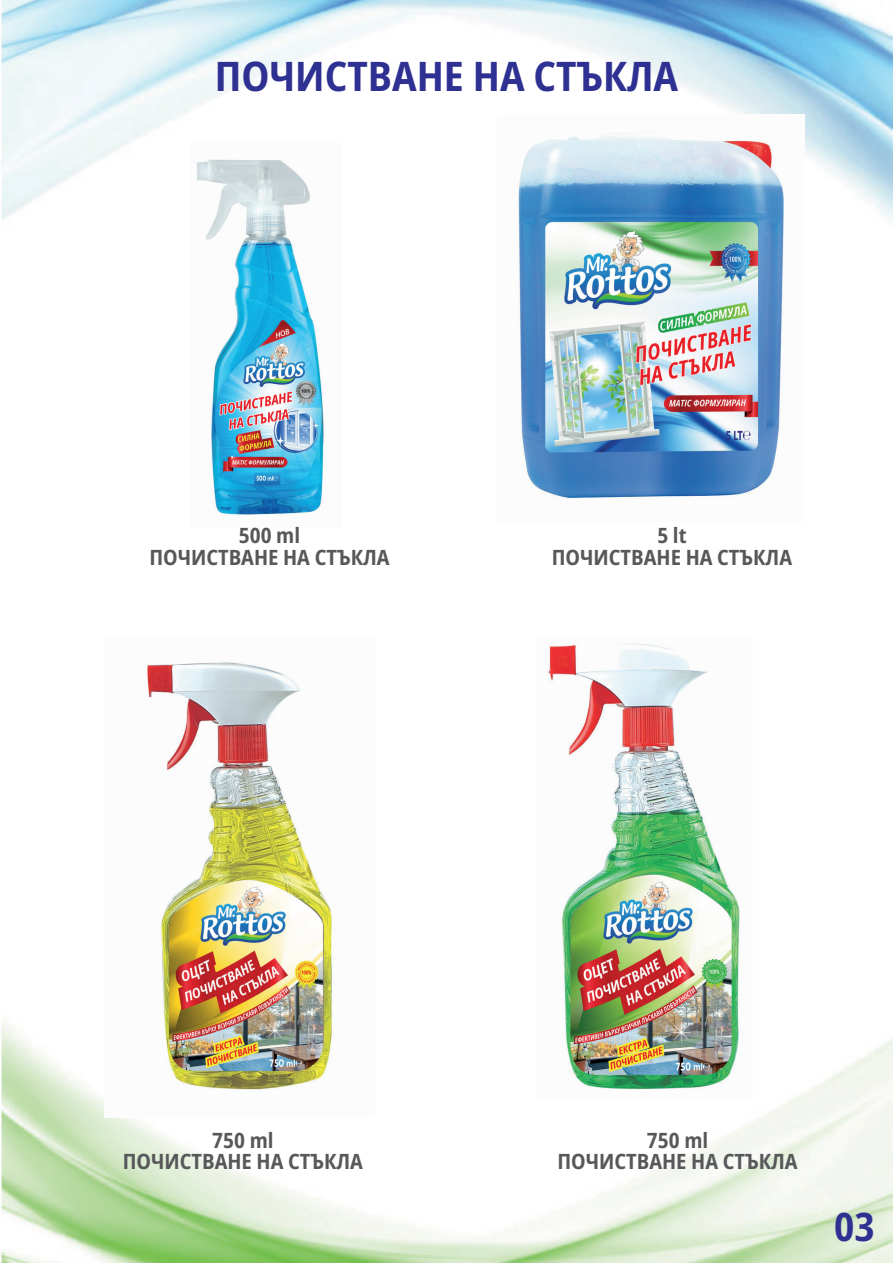
<style>
.page{position:relative;width:893px;height:1263px;background:#fff}
.page>*{position:absolute;margin:0;border:0;box-sizing:border-box;transform-origin:0 0}
.t1{font:700 semi-condensed 40.5px "Open Sans";color:#2e3092}
.t2{font:700 semi-condensed 39px "Open Sans";color:#2e3092}
.t3{font:700 semi-condensed 21px/21.9px "Open Sans";color:#57585a;text-align:center}
</style>
<div class="page">
<img style="left:0;top:0;width:893px;height:1263px">
<img style="left:178px;top:142px;width:183px;height:385px">
<img style="left:104px;top:635px;width:271px;height:483px">
<img style="left:537px;top:635px;width:215px;height:465px">
<img style="left:498px;top:115px;width:306px;height:407px">
<h1 class="t1" style="left:215px;top:49px;width:465px">ПОЧИСТВАНЕ НА СТЪКЛА</h1>
<p class="t3" style="left:149px;top:524px;width:242px">500 ml<br>ПОЧИСТВАНЕ НА СТЪКЛА</p>
<p class="t3" style="left:552px;top:524px;width:242px">5 lt<br>ПОЧИСТВАНЕ НА СТЪКЛА</p>
<p class="t3" style="left:123px;top:1128px;width:242px">750 ml<br>ПОЧИСТВАНЕ НА СТЪКЛА</p>
<p class="t3" style="left:557px;top:1128px;width:242px">750 ml<br>ПОЧИСТВАНЕ НА СТЪКЛА</p>
<h2 class="t2" style="left:834px;top:1200px;width:42px">03</h2>
</div>
